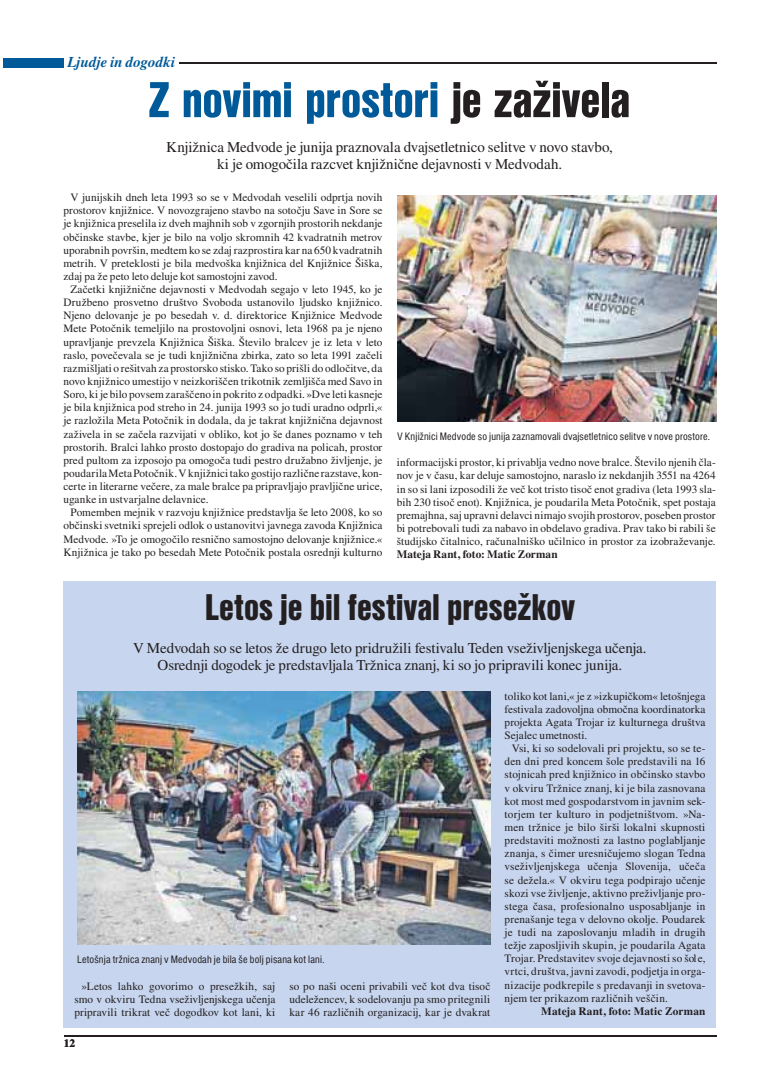
<style>
.page{position:relative;width:780px;height:1088px;background:#fff}
.page>*{position:absolute;margin:0;border:0;box-sizing:border-box;transform-origin:0 0}
.t1{font:52.5px "Nimbus San DEE Blac Cond";color:#005a99}
.t2{font:38.75px "Nimbus San DEE Blac Cond";color:#231f20}
.t3{font:15px/17.5px "Nimbus Rom No 9 LEE";letter-spacing:-.01em;color:#231f20;text-align:center}
.t4{font:italic 500 15px "Nimbus Rom No 9 LEE";color:#005a99}
.t5{font:11.25px/13.1px "Nimbus Rom No 9 LEE";letter-spacing:.005em;color:#231f20;text-align:justify}
.t6{font:condensed 11.25px "Nimbus San DEE";letter-spacing:.015em;color:#231f20}
.t7{font:500 11.25px "Nimbus Rom No 9 LEE";letter-spacing:.01em;color:#231f20}
.s1{color:#231f20}
</style>
<div class="page">
<hr style="left:64px;top:1035px;width:652px;height:1px;background:#231f20">
<hr style="left:179px;top:62px;width:537px;height:2px;background:#231f20">
<div style="left:3px;top:58px;width:61px;height:10px;background:#005a99"></div>
<img style="left:397px;top:196px;width:319px;height:226px">
<div style="left:64px;top:655px;width:652px;height:373px;background:#c7d5ee"></div>
<div style="left:64px;top:581px;width:652px;height:110px;background:#c7d5ee"></div>
<img style="left:77px;top:691px;width:414px;height:253px">
<h3 class="t4" style="left:67px;top:57px;width:109px">Ljudje in dogodki</h3>
<h1 class="t1" style="left:149px;top:82px;width:483px">Z novimi prostori <span class="s1">je zaživela</span></h1>
<h3 class="t3" style="left:166px;top:139px;width:448px">Knjižnica Medvode je junija praznovala dvajsetletnico selitve v novo stavbo, ki je omogočila razcvet knjižnične dejavnosti v Medvodah.</h3>
<p class="t5" style="left:63px;top:192px;width:320px;text-indent:7px">V junijskih dneh leta 1993 so se v Medvodah veselili odprtja novih prostorov knjižnice. V novozgrajeno stavbo na sotočju Save in Sore se je knjižnica preselila iz dveh majhnih sob v zgornjih prostorih nekdanje občinske stavbe, kjer je bilo na voljo skromnih 42 kvadratnih metrov uporabnih površin, medtem ko se zdaj razprostira kar na 650 kvadratnih metrih. V preteklosti je bila medvoška knjižnica del Knjižnice Šiška, zdaj pa že peto leto deluje kot samostojni zavod.</p>
<p class="t5" style="left:63px;top:284px;width:321px;text-indent:7px">Začetki knjižnične dejavnosti v Medvodah segajo v leto 1945, ko je Družbeno prosvetno društvo Svoboda ustanovilo ljudsko knjižnico.<br>Njeno delovanje je po besedah v. d. direktorice Knjižnice Medvode Mete Potočnik temeljilo na prostovoljni osnovi, leta 1968 pa je njeno upravljanje prevzela Knjižnica Šiška. Število bralcev je iz leta v leto raslo, povečevala se je tudi knjižnična zbirka, zato so leta 1991 začeli razmišljati o rešitvah za prostorsko stisko. Tako so prišli do odločitve, da novo knjižnico umestijo v neizkoriščen trikotnik zemljišča med Savo in Soro, ki je bilo povsem zaraščeno in pokrito z odpadki. »Dve leti kasneje je bila knjižnica pod streho in 24. junija 1993 so jo tudi uradno odprli,« je razložila Meta Potočnik in dodala, da je takrat knjižnična dejavnost zaživela in se začela razvijati v obliko, kot jo še danes poznamo v teh prostorih. Bralci lahko prosto dostopajo do gradiva na policah, prostor pred pultom za izposojo pa omogoča tudi pestro družabno življenje, je poudarila Meta Potočnik. V knjižnici tako gostijo različne razstave, kon&shy;certe in literarne večere, za male bralce pa pripravljajo pravljične urice, uganke in ustvarjalne delavnice.</p>
<p class="t5" style="left:63px;top:507px;width:320px;text-indent:7px">Pomemben mejnik v razvoju knjižnice predstavlja še leto 2008, ko so občinski svetniki sprejeli odlok o ustanovitvi javnega zavoda Knjižnica Medvode. »To je omogočilo resnično samostojno delovanje knjižnice.« Knjižnica je tako po besedah Mete Potočnik postala osrednji kulturno</p>
<p class="t6" style="left:397px;top:433px;width:314px">V Knjižnici Medvode so junija zaznamovali dvajsetletnico selitve v nove prostore.</p>
<p class="t5" style="left:396px;top:457px;width:320px">informacijski prostor, ki privablja vedno nove bralce. Število njenih čla&shy;nov je v času, kar deluje samostojno, naraslo iz nekdanjih 3551 na 4264 in so si lani izposodili že več kot tristo tisoč enot gradiva (leta 1993 sla&shy;bih 230 tisoč enot). Knjižnica, je poudarila Meta Potočnik, spet postaja premajhna, saj upravni delavci nimajo svojih prostorov, poseben prostor bi potrebovali tudi za nabavo in obdelavo gradiva. Prav tako bi rabili še študijsko čitalnico, računalniško učilnico in prostor za izobraževanje.</p>
<p class="t7" style="left:396px;top:550px;width:162px">Mateja Rant, foto: Matic Zorman</p>
<h2 class="t2" style="left:205px;top:594px;width:372px">Letos je bil festival presežkov</h2>
<h3 class="t3" style="left:133px;top:640px;width:515px">V Medvodah so se letos že drugo leto pridružili festivalu Teden vseživljenjskega učenja.<br>Osrednji dogodek je predstavljala Tržnica znanj, ki so jo pripravili konec junija.</h3>
<p class="t6" style="left:77px;top:955px;width:249px">Letošnja tržnica znanj v Medvodah je bila še bolj pisana kot lani.</p>
<p class="t5" style="left:74px;top:980px;width:202px;text-indent:7px">»Letos lahko govorimo o presežkih, saj smo v okviru Tedna vseživljenjskega učenja pripravili trikrat več dogodkov kot lani, ki</p>
<p class="t5" style="left:289px;top:980px;width:202px">so po naši oceni privabili več kot dva tisoč udeležencev, k sodelovanju pa smo pritegnili kar 46 različnih organizacij, kar je dvakrat</p>
<p class="t7" style="left:64px;top:1039px;width:13px">12</p>
<p class="t5" style="left:504px;top:690px;width:202px">toliko kot lani,« je z »izkupičkom« letošnjega festivala zadovoljna območna koordinatorka projekta Agata Trojar iz kulturnega društva Sejalec umetnosti.</p>
<p class="t5" style="left:504px;top:743px;width:202px;text-indent:7px">Vsi, ki so sodelovali pri projektu, so se te&shy;den dni pred koncem šole predstavili na 16 stojnicah pred knjižnico in občinsko stavbo v okviru Tržnice znanj, ki je bila zasnovana kot most med gospodarstvom in javnim sek&shy;torjem ter kulturo in podjetništvom. »Na&shy;men tržnice je bilo širši lokalni skupnosti predstaviti možnosti za lastno poglabljanje znanja, s čimer uresničujemo slogan Tedna vseživljenjskega učenja Slovenija, učeča se dežela.« V okviru tega podpirajo učenje skozi vse življenje, aktivno preživljanje pro&shy;stega časa, profesionalno usposabljanje in prenašanje tega v delovno okolje. Poudarek je tudi na zaposlovanju mladih in drugih težje zaposljivih skupin, je poudarila Agata Trojar. Predstavitev svoje dejavnosti so šole, vrtci, društva, javni zavodi, podjetja in orga&shy;nizacije podkrepile s predavanji in svetova&shy;njem ter prikazom različnih veščin.</p>
<p class="t7" style="left:541px;top:1007px;width:166px">Mateja Rant, foto: Matic Zorman</p>
</div>
